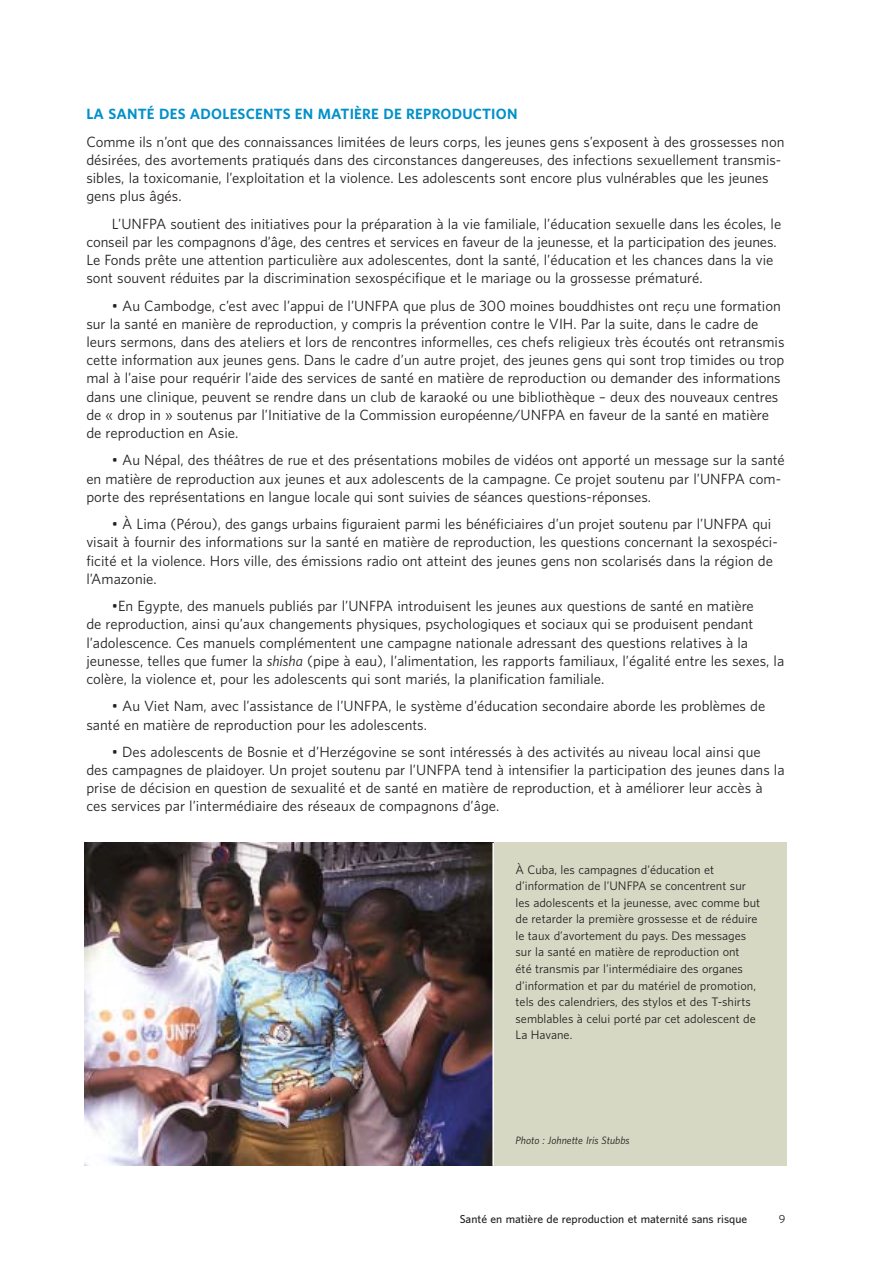
<style>
.page{position:relative;width:893px;height:1263px;background:#fff}
.page>*{position:absolute;margin:0;border:0;box-sizing:border-box;transform-origin:0 0}
.t1{font:13.5px/18.1px "UNFPA Text";color:#231f1f}
.t2{font:700 13.5px "UNFPA";letter-spacing:.015em;color:#0090ca}
.t3{font:11.25px/16.5px "UNFPA Text";color:#231f1f}
.t4{font:600 10.5px "UNFPA";color:#231f1f}
.t5{font:10.5px "UNFPA Text";color:#231f1f}
.t6{font:italic 9.75px "UNFPA Text";color:#231f1f}
.s1{font-style:italic}
</style>
<div class="page">
<img style="left:84px;top:842px;width:703px;height:324px">
<p class="t2" style="left:86px;top:109px;width:432px">LA SANTÉ DES ADOLESCENTS EN MATIÈRE DE REPRODUCTION</p>
<p class="t1" style="left:86px;top:134px;width:699px">Comme ils n’ont que des connaissances limitées de leurs corps, les jeunes gens s’exposent à des grossesses non désirées, des avortements pratiqués dans des circonstances dangereuses, des infections sexuellement transmis&shy;sibles, la toxicomanie, l’exploitation et la violence. Les adolescents sont encore plus vulnérables que les jeunes gens plus âgés.</p>
<p class="t1" style="left:86px;top:216px;width:696px;text-indent:26px">L’UNFPA soutient des initiatives pour la préparation à la vie familiale, l’éducation sexuelle dans les écoles, le conseil par les compagnons d’âge, des centres et services en faveur de la jeunesse, et la participation des jeunes.<br>Le Fonds prête une attention particulière aux adolescentes, dont la santé, l’éducation et les chances dans la vie sont souvent réduites par la discrimination sexospécifique et le mariage ou la grossesse prématuré.</p>
<p class="t1" style="left:86px;top:298px;width:699px;text-indent:26px">• Au Cambodge, c’est avec l’appui de l’UNFPA que plus de 300 moines bouddhistes ont reçu une formation sur la santé en manière de reproduction, y compris la prévention contre le VIH. Par la suite, dans le cadre de leurs sermons, dans des ateliers et lors de rencontres informelles, ces chefs religieux très écoutés ont retransmis cette information aux jeunes gens. Dans le cadre d’un autre projet, des jeunes gens qui sont trop timides ou trop mal à l’aise pour requérir l’aide des services de santé en matière de reproduction ou demander des informations dans une clinique, peuvent se rendre dans un club de karaoké ou une bibliothèque – deux des nouveaux centres de « drop in » soutenus par l’Initiative de la Commission européenne/UNFPA en faveur de la santé en matière de reproduction en Asie.</p>
<p class="t1" style="left:86px;top:452px;width:700px;text-indent:26px">• Au Népal, des théâtres de rue et des présentations mobiles de vidéos ont apporté un message sur la santé en matière de reproduction aux jeunes et aux adolescents de la campagne. Ce projet soutenu par l’UNFPA com&shy;porte des représentations en langue locale qui sont suivies de séances questions-réponses.</p>
<p class="t1" style="left:86px;top:516px;width:693px;text-indent:26px">• À Lima (Pérou), des gangs urbains figuraient parmi les bénéficiaires d’un projet soutenu par l’UNFPA qui visait à fournir des informations sur la santé en matière de reproduction, les questions concernant la sexospéci&shy;ficité et la violence. Hors ville, des émissions radio ont atteint des jeunes gens non scolarisés dans la région de l’Amazonie.</p>
<p class="t1" style="left:86px;top:598px;width:699px;text-indent:26px">•En Egypte, des manuels publiés par l’UNFPA introduisent les jeunes aux questions de santé en matière<br>de reproduction, ainsi qu’aux changements physiques, psychologiques et sociaux qui se produisent pendant l’adolescence. Ces manuels complémentent une campagne nationale adressant des questions relatives à la jeunesse, telles que fumer la <span class="s1">shisha</span> (pipe à eau), l’alimentation, les rapports familiaux, l’égalité entre les sexes, la colère, la violence et, pour les adolescents qui sont mariés, la planification familiale.</p>
<p class="t1" style="left:86px;top:698px;width:680px;text-indent:26px">• Au Viet Nam, avec l’assistance de l’UNFPA, le système d’éducation secondaire aborde les problèmes de santé en matière de reproduction pour les adolescents.</p>
<p class="t1" style="left:86px;top:744px;width:699px;text-indent:26px">• Des adolescents de Bosnie et d’Herzégovine se sont intéressés à des activités au niveau local ainsi que des campagnes de plaidoyer. Un projet soutenu par l’UNFPA tend à intensifier la participation des jeunes dans la prise de décision en question de sexualité et de santé en matière de reproduction, et à améliorer leur accès à ces services par l’intermédiaire des réseaux de compagnons d’âge.</p>
<p class="t3" style="left:515px;top:862px;width:246px">À Cuba, les campagnes d’éducation et d’information de l’UNFPA se concentrent sur les adolescents et la jeunesse, avec comme but de retarder la première grossesse et de réduire le taux d’avortement du pays. Des messages sur la santé en matière de reproduction ont<br>été transmis par l’intermédiaire des organes d’information et par du matériel de promotion, tels des calendriers, des stylos et des T-shirts semblables à celui porté par cet adolescent de La Havane.</p>
<p class="t6" style="left:515px;top:1137px;width:116px">Photo : Johnette Iris Stubbs</p>
<p class="t4" style="left:459px;top:1214px;width:289px">Santé en matière de reproduction et maternité sans risque</p>
<p class="t5" style="left:778px;top:1214px;width:8px">9</p>
</div>
